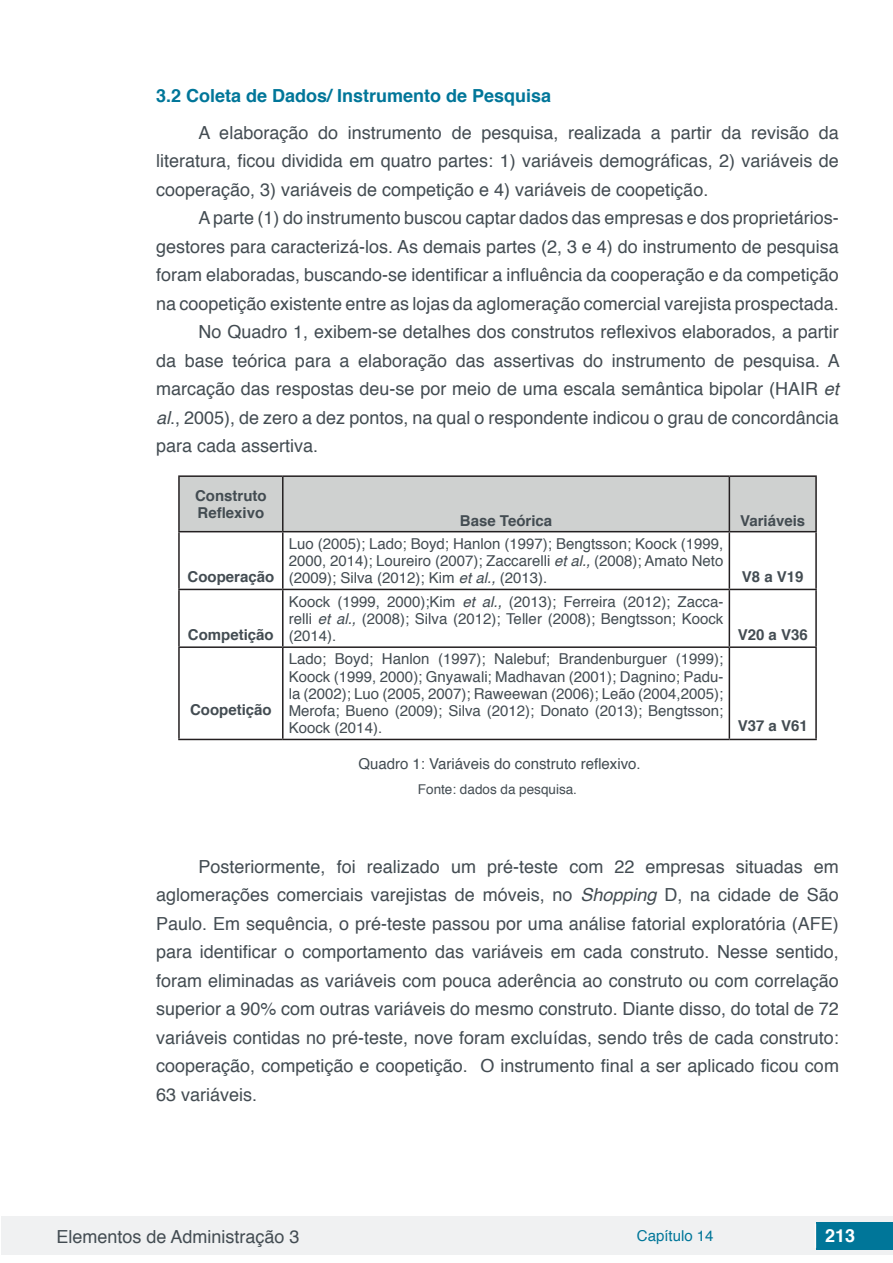
<style>
.page{position:relative;width:893px;height:1263px;background:#fff}
.page>*{position:absolute;margin:0;border:0;box-sizing:border-box;transform-origin:0 0}
.t1{font:18px/28.5px "Helvetica";color:#434c52;text-align:justify}
.t2{font:700 18px "Helvetica";color:#007699}
.t3{font:700 18px "Helvetica";color:#fff}
.t4{font:15px/17.2px "Helvetica";color:#434c52;text-align:justify}
.t5{font:700 15px/17.2px "Helvetica";color:#434c52}
.t6{font:15px "Helvetica";color:#007699}
.t7{font:13.5px "Helvetica";color:#434c52}
.s1{font-style:italic}
</style>
<div class="page">
<div style="left:1px;top:1216px;width:891px;height:38px;background:#f0f1f2"></div>
<div style="left:816px;top:1222px;width:77px;height:27px;background:#007699"></div>
<svg style="left:815px;top:1224px;width:1px;height:24px"></svg>
<div style="left:180px;top:477px;width:635px;height:54px;background:#cfd1d0"></div>
<hr style="left:178px;top:475px;width:105px;height:2px;background:#231f20">
<hr style="left:178px;top:477px;width:2px;height:54px;background:#231f20">
<hr style="left:283px;top:475px;width:446px;height:2px;background:#231f20">
<hr style="left:282px;top:477px;width:2px;height:54px;background:#231f20">
<hr style="left:729px;top:475px;width:88px;height:2px;background:#231f20">
<hr style="left:729px;top:477px;width:1px;height:54px;background:#231f20">
<hr style="left:815px;top:477px;width:2px;height:54px;background:#231f20">
<hr style="left:178px;top:531px;width:105px;height:1px;background:#231f20">
<hr style="left:178px;top:532px;width:2px;height:57px;background:#231f20">
<hr style="left:283px;top:531px;width:446px;height:1px;background:#231f20">
<hr style="left:282px;top:532px;width:2px;height:57px;background:#231f20">
<hr style="left:729px;top:531px;width:88px;height:1px;background:#231f20">
<hr style="left:729px;top:532px;width:1px;height:57px;background:#231f20">
<hr style="left:815px;top:532px;width:2px;height:57px;background:#231f20">
<hr style="left:178px;top:589px;width:105px;height:1px;background:#231f20">
<hr style="left:178px;top:590px;width:2px;height:56px;background:#231f20">
<hr style="left:283px;top:589px;width:446px;height:1px;background:#231f20">
<hr style="left:282px;top:590px;width:2px;height:56px;background:#231f20">
<hr style="left:729px;top:589px;width:88px;height:1px;background:#231f20">
<hr style="left:729px;top:590px;width:1px;height:56px;background:#231f20">
<hr style="left:815px;top:590px;width:2px;height:56px;background:#231f20">
<hr style="left:178px;top:646px;width:105px;height:2px;background:#231f20">
<hr style="left:178px;top:648px;width:2px;height:91px;background:#231f20">
<hr style="left:283px;top:646px;width:446px;height:2px;background:#231f20">
<hr style="left:282px;top:648px;width:2px;height:91px;background:#231f20">
<hr style="left:729px;top:646px;width:88px;height:2px;background:#231f20">
<hr style="left:729px;top:648px;width:1px;height:91px;background:#231f20">
<hr style="left:815px;top:648px;width:2px;height:91px;background:#231f20">
<hr style="left:178px;top:739px;width:105px;height:1px;background:#231f20">
<hr style="left:283px;top:739px;width:446px;height:1px;background:#231f20">
<hr style="left:729px;top:739px;width:88px;height:1px;background:#231f20">
<p class="t2" style="left:156px;top:81px;width:397px">3.2 Coleta de Dados/ Instrumento de Pesquisa</p>
<p class="t1" style="left:156px;top:119px;width:684px;text-indent:43px">A elaboração do instrumento de pesquisa, realizada a partir da revisão da literatura, ficou dividida em quatro partes: 1) variáveis demográficas, 2) variáveis de cooperação, 3) variáveis de competição e 4) variáveis de coopetição.</p>
<p class="t1" style="left:199px;top:204px;width:642px">A parte (1) do instrumento buscou captar dados das empresas e dos proprietários-</p>
<p class="t1" style="left:156px;top:233px;width:684px">gestores para caracterizá-los. As demais partes (2, 3 e 4) do instrumento de pesquisa</p>
<p class="t1" style="left:156px;top:261px;width:684px">foram elaboradas, buscando-se identificar a influência da cooperação e da competição</p>
<p class="t1" style="left:156px;top:290px;width:684px">na coopetição existente entre as lojas da aglomeração comercial varejista prospectada.</p>
<p class="t1" style="left:199px;top:318px;width:642px">No Quadro 1, exibem-se detalhes dos construtos reflexivos elaborados, a partir</p>
<p class="t1" style="left:156px;top:347px;width:685px">da base teórica para a elaboração das assertivas do instrumento de pesquisa. A</p>
<p class="t1" style="left:156px;top:375px;width:684px">marcação das respostas deu-se por meio de uma escala semântica bipolar (HAIR <span class="s1">et</span></p>
<p class="t1" style="left:156px;top:404px;width:684px"><span class="s1">al</span>., 2005), de zero a dez pontos, na qual o respondente indicou o grau de concordância</p>
<p class="t1" style="left:156px;top:432px;width:164px">para cada assertiva.</p>
<p class="t5" style="left:195px;top:487px;width:73px">Construto<br>Reflexivo</p>
<p class="t5" style="left:460px;top:512px;width:94px">Base Teórica</p>
<p class="t5" style="left:740px;top:512px;width:67px">Variáveis</p>
<p class="t5" style="left:187px;top:569px;width:88px">Cooperação</p>
<p class="t5" style="left:188px;top:626px;width:87px">Competição</p>
<p class="t5" style="left:190px;top:701px;width:83px">Coopetição</p>
<p class="t4" style="left:289px;top:535px;width:436px">Luo (2005); Lado; Boyd; Hanlon (1997); Bengtsson; Koock (1999, 2000, 2014); Loureiro (2007); Zaccarelli <span class="s1">et al.,</span> (2008); Amato Neto (2009); Silva (2012); Kim <span class="s1">et al.,</span> (2013).</p>
<p class="t4" style="left:289px;top:593px;width:436px">Koock (1999, 2000);Kim <span class="s1">et al.,</span> (2013); Ferreira (2012); Zacca&shy;relli <span class="s1">et al.,</span> (2008); Silva (2012); Teller (2008); Bengtsson; Koock (2014).</p>
<p class="t4" style="left:289px;top:651px;width:436px">Lado; Boyd; Hanlon (1997); Nalebuf; Brandenburguer (1999); Koock (1999, 2000); Gnyawali; Madhavan (2001); Dagnino; Padu&shy;la (2002); Luo (2005, 2007); Raweewan (2006); Leão (2004,2005); Merofa; Bueno (2009); Silva (2012); Donato (2013); Bengtsson; Koock (2014).</p>
<p class="t4" style="left:358px;top:756px;width:284px">Quadro 1: Variáveis do construto reflexivo.</p>
<p class="t7" style="left:418px;top:779px;width:161px">Fonte: dados da pesquisa.</p>
<p class="t5" style="left:742px;top:569px;width:63px">V8 a V19</p>
<p class="t5" style="left:738px;top:626px;width:72px">V20 a V36</p>
<p class="t5" style="left:738px;top:717px;width:72px">V37 a V61</p>
<p class="t1" style="left:156px;top:853px;width:684px;text-indent:43px">Posteriormente, foi realizado um pré-teste com 22 empresas situadas em aglomerações comerciais varejistas de móveis, no <span class="s1">Shopping</span> D, na cidade de São Paulo. Em sequência, o pré-teste passou por uma análise fatorial exploratória (AFE) para identificar o comportamento das variáveis em cada construto. Nesse sentido, foram eliminadas as variáveis com pouca aderência ao construto ou com correlação superior a 90% com outras variáveis do mesmo construto. Diante disso, do total de 72 variáveis contidas no pré-teste, nove foram excluídas, sendo três de cada construto: cooperação, competição e coopetição. O instrumento final a ser aplicado ficou com 63 variáveis.</p>
<p class="t1" style="left:56px;top:1223px;width:245px">Elementos de Administração 3</p>
<p class="t6" style="left:637px;top:1224px;width:78px">Capítulo 14</p>
<p class="t3" style="left:825px;top:1221px;width:32px">213</p>
</div>
